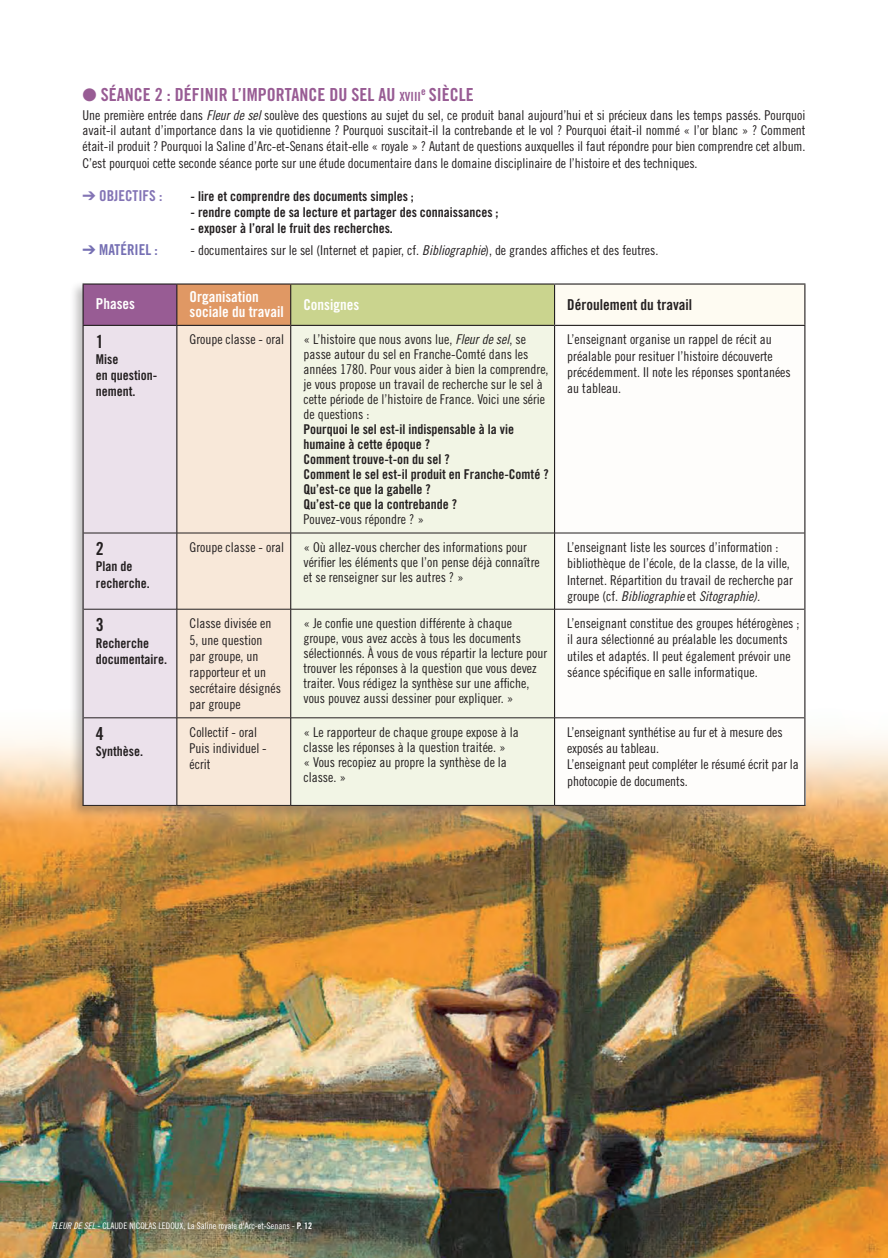
<style>
.page{position:relative;width:888px;height:1258px;background:#fff}
.page>*{position:absolute;margin:0;border:0;box-sizing:border-box;transform-origin:0 0}
.t1{font:18px "Trade Gothic Bold Cond Twenty";color:#985c94}
.t2{font:18px "Trade Gothic Bold Cond Twenty";color:#231f20}
.t3{font:15px/15px "Trade Gothic Bold Cond Twenty";color:#fff}
.t4{font:15px "Trade Gothic Bold Cond Twenty";color:#231f20}
.t5{font:15px "Trade Gothic Bold Cond Twenty";color:#8374b5}
.t6{font:15px "Trade Gothic Bold Cond Twenty";color:#756fb3}
.t7{font:13.5px/16.2px "Trade Gothic Cond Eighteen";color:#231f20}
.t8{font:13.5px/15px "Trade Gothic Bold Cond Twenty";color:#231f20}
.t9{font:13.5px "Trade Gothic Cond Eighteen Obl";color:#231f20}
.t10{font:9px "Trade Gothic Cond Eighteen";color:#fff}
.s1{font-size:12.6px}
.s2{font-family:"Trade Gothic Cond Eighteen Obl"}
.s3{font-family:"Trade Gothic Cond Eighteen"}
.s4{font-family:"Trade Gothic Bold Cond Twenty"}
</style>
<div class="page">
<img style="left:0;top:283px;width:888px;height:975px">
<div style="left:83px;top:284px;width:94px;height:41px;background:#985c94"></div>
<div style="left:177px;top:284px;width:114px;height:41px;background:#e09864"></div>
<div style="left:291px;top:284px;width:263px;height:41px;background:#cad48e"></div>
<div style="left:554px;top:284px;width:251px;height:41px;background:#fefbf2"></div>
<div style="left:84px;top:326px;width:92px;height:479px;background:#ebe1eb"></div>
<div style="left:177px;top:326px;width:113px;height:479px;background:#f8e8d9"></div>
<div style="left:291px;top:326px;width:263px;height:479px;background:#f2f5e5"></div>
<svg style="left:555px;top:326px;width:249px;height:479px"></svg>
<hr style="left:83px;top:285px;width:1px;height:40px;background:#231f20">
<hr style="left:176px;top:285px;width:1px;height:40px;background:#231f20">
<hr style="left:290px;top:285px;width:1px;height:40px;background:#231f20">
<hr style="left:554px;top:285px;width:1px;height:40px;background:#231f20">
<hr style="left:804px;top:285px;width:1px;height:40px;background:#231f20">
<hr style="left:83px;top:326px;width:1px;height:207px;background:#231f20">
<hr style="left:176px;top:326px;width:1px;height:207px;background:#231f20">
<hr style="left:290px;top:326px;width:1px;height:207px;background:#231f20">
<hr style="left:554px;top:326px;width:1px;height:207px;background:#231f20">
<hr style="left:804px;top:326px;width:1px;height:207px;background:#231f20">
<hr style="left:83px;top:533px;width:1px;height:76px;background:#231f20">
<hr style="left:176px;top:533px;width:1px;height:76px;background:#231f20">
<hr style="left:290px;top:533px;width:1px;height:76px;background:#231f20">
<hr style="left:554px;top:533px;width:1px;height:76px;background:#231f20">
<hr style="left:804px;top:533px;width:1px;height:76px;background:#231f20">
<hr style="left:83px;top:609px;width:1px;height:109px;background:#231f20">
<hr style="left:176px;top:609px;width:1px;height:109px;background:#231f20">
<hr style="left:290px;top:609px;width:1px;height:109px;background:#231f20">
<hr style="left:554px;top:609px;width:1px;height:109px;background:#231f20">
<hr style="left:804px;top:609px;width:1px;height:109px;background:#231f20">
<hr style="left:83px;top:718px;width:1px;height:87px;background:#231f20">
<hr style="left:176px;top:718px;width:1px;height:87px;background:#231f20">
<hr style="left:290px;top:718px;width:1px;height:87px;background:#231f20">
<hr style="left:554px;top:718px;width:1px;height:87px;background:#231f20">
<hr style="left:804px;top:718px;width:1px;height:87px;background:#231f20">
<hr style="left:84px;top:533px;width:93px;height:1px;background:#231f20">
<hr style="left:177px;top:533px;width:114px;height:1px;background:#231f20">
<hr style="left:291px;top:533px;width:263px;height:1px;background:#231f20">
<hr style="left:554px;top:533px;width:250px;height:1px;background:#231f20">
<hr style="left:84px;top:609px;width:93px;height:1px;background:#231f20">
<hr style="left:177px;top:609px;width:114px;height:1px;background:#231f20">
<hr style="left:291px;top:609px;width:263px;height:1px;background:#231f20">
<hr style="left:554px;top:609px;width:250px;height:1px;background:#231f20">
<hr style="left:84px;top:717px;width:93px;height:1px;background:#231f20">
<hr style="left:177px;top:717px;width:114px;height:1px;background:#231f20">
<hr style="left:291px;top:717px;width:263px;height:1px;background:#231f20">
<hr style="left:554px;top:717px;width:250px;height:1px;background:#231f20">
<hr style="left:83px;top:805px;width:94px;height:1px;background:#231f20">
<hr style="left:177px;top:805px;width:114px;height:1px;background:#231f20">
<hr style="left:291px;top:805px;width:263px;height:1px;background:#231f20">
<hr style="left:554px;top:805px;width:251px;height:1px;background:#231f20">
<hr style="left:83px;top:283px;width:94px;height:2px;background:#231f20">
<hr style="left:177px;top:283px;width:114px;height:2px;background:#231f20">
<hr style="left:291px;top:283px;width:263px;height:2px;background:#231f20">
<hr style="left:554px;top:283px;width:251px;height:2px;background:#231f20">
<hr style="left:83px;top:325px;width:94px;height:1px;background:#231f20">
<hr style="left:177px;top:325px;width:114px;height:1px;background:#231f20">
<hr style="left:291px;top:325px;width:263px;height:1px;background:#231f20">
<hr style="left:554px;top:325px;width:251px;height:1px;background:#231f20">
<h1 class="t1" style="left:83px;top:84px;width:101px">● Séance 2 : défi</h1>
<h1 class="t1" style="left:205px;top:84px;width:47px">nir l’impor</h1>
<h1 class="t1" style="left:285px;top:84px;width:189px">tance du sel au <span class="s1">xviii</span><sup>e</sup> si ècle</h1>
<p class="t7" style="left:83px;top:107px;width:724px;line-height:15.8px;text-align:justify">Une première entrée dans <span class="s2">Fleur de sel</span> soulève des questions au sujet du sel, ce produit banal aujourd’hui et si précieux dans les temps passés. Pourquoi avait-il autant d’importance dans la vie quotidienne ? Pourquoi suscitait-il la contrebande et le vol ? Pourquoi était-il nommé « l’or blanc » ? Comment était-il produit ? Pourquoi la Saline d’Arc-et-Senans était-elle « royale » ? Autant de questions auxquelles il faut répondre pour bien comprendre cet album.<br>C’est pourquoi cette seconde séance porte sur une étude documentaire dans le domaine disciplinaire de l’histoire et des techniques.</p>
<p class="t5" style="left:83px;top:186px;width:82px">➔ Objectifs :</p>
<p class="t8" style="left:191px;top:188px;width:225px">- lire et comprendre des documents simples ;</p>
<p class="t8" style="left:191px;top:204px;width:310px">- rendre compte de sa lecture et partager des connaissances ;</p>
<p class="t8" style="left:191px;top:220px;width:204px">- exposer à l’oral le fruit des recherches.</p>
<p class="t6" style="left:83px;top:240px;width:77px">➔ MATÉRIEL :</p>
<p class="t7" style="left:191px;top:241px;width:469px">- documentaires sur le sel (Internet et papier, cf. <span class="s2">Bibliographie</span>), de grandes affiches et des feutres.</p>
<p class="t3" style="left:96px;top:296px;width:41px">Phases</p>
<p class="t3" style="left:190px;top:289px;width:96px">Organisation sociale du travail</p>
<p class="t3" style="left:303px;top:297px;width:57px">Consignes</p>
<p class="t4" style="left:567px;top:296px;width:126px">Déroulement du travail</p>
<h1 class="t2" style="left:96px;top:330px;width:9px">1</h1>
<p class="t8" style="left:96px;top:351px;width:63px;line-height:16.2px">Mise<br>en question&shy;nement.</p>
<p class="t7" style="left:190px;top:331px;width:96px">Groupe classe - oral</p>
<p class="t7" style="left:303px;top:332px;width:247px;line-height:15px">« L’histoire que nous avons lue, <span class="s2">Fleur de sel</span>, se passe autour du sel en Franche-Comté dans les années 1780. Pour vous aider à bien la comprendre, je vous propose un travail de recherche sur le sel à cette période de l’histoire de France. Voici une série de questions :</p>
<p class="t8" style="left:303px;top:422px;width:247px">Pourquoi le sel est-il indispensable à la vie humaine à cette époque ?<br>Comment trouve-t-on du sel ?<br>Comment le sel est-il produit en Franche-Comté ?<br>Qu’est-ce que la gabelle ?<br>Qu’est-ce que la contrebande ?</p>
<p class="t7" style="left:303px;top:511px;width:122px">Pouvez-vous répondre ? »</p>
<p class="t7" style="left:567px;top:331px;width:225px">L’enseignant organise un rappel de récit au préalable pour resituer l’histoire découverte précédemment. Il note les réponses spontanées au tableau.</p>
<h1 class="t2" style="left:96px;top:538px;width:9px">2</h1>
<p class="t8" style="left:96px;top:558px;width:55px;line-height:16.2px">Plan de recherche.</p>
<h1 class="t2" style="left:96px;top:614px;width:9px">3</h1>
<p class="t8" style="left:96px;top:635px;width:73px;line-height:16.2px">Recherche documentaire.</p>
<h1 class="t2" style="left:96px;top:723px;width:9px">4</h1>
<p class="t8" style="left:96px;top:744px;width:49px">Synthèse.</p>
<p class="t7" style="left:190px;top:539px;width:96px">Groupe classe - oral</p>
<p class="t7" style="left:303px;top:540px;width:238px;line-height:15px">« Où allez-vous chercher des informations pour vérifier les éléments que l’on pense déjà connaître et se renseigner sur les autres ? »</p>
<p class="t7" style="left:567px;top:539px;width:227px">L’enseignant liste les sources d’information : bibliothèque de l’école, de la classe, de la ville,<br>Internet. Répartition du travail de recherche par</p>
<p class="t9" style="left:567px;top:588px;width:194px"><span class="s3">groupe (cf.</span> Bibliographie <span class="s3">et</span> Sitographie).</p>
<p class="t7" style="left:190px;top:615px;width:93px">Classe divisée en<br>5, une question par groupe, un rapporteur et un secrétaire désignés par groupe</p>
<p class="t7" style="left:303px;top:616px;width:245px;line-height:15px">« Je confie une question différente à chaque groupe, vous avez accès à tous les documents sélectionnés. À vous de vous répartir la lecture pour trouver les réponses à la question que vous devez traiter. Vous rédigez la synthèse sur une affiche, vous pouvez aussi dessiner pour expliquer. »</p>
<p class="t7" style="left:567px;top:615px;width:234px">L’enseignant constitue des groupes hétérogènes ; il aura sélectionné au préalable les documents utiles et adaptés. Il peut également prévoir une séance spécifique en salle informatique.</p>
<p class="t7" style="left:190px;top:724px;width:79px">Collectif - oral<br>Puis individuel - écrit</p>
<p class="t7" style="left:303px;top:724px;width:217px;line-height:15px">« Le rapporteur de chaque groupe expose à la classe les réponses à la question traitée. »<br>« Vous recopiez au propre la synthèse de la classe. »</p>
<p class="t7" style="left:567px;top:724px;width:233px">L’enseignant synthétise au fur et à mesure des exposés au tableau.<br>L’enseignant peut compléter le résumé écrit par la photocopie de documents.</p>
<p class="t10" style="left:51px;top:1221px;width:262px"><span class="s2">FLEUR DE SEL</span> - CLAUDE NICOLAS LEDOUX, La Saline royale d'Arc-et-Senans - <span class="s4">P. 12</span></p>
</div>
